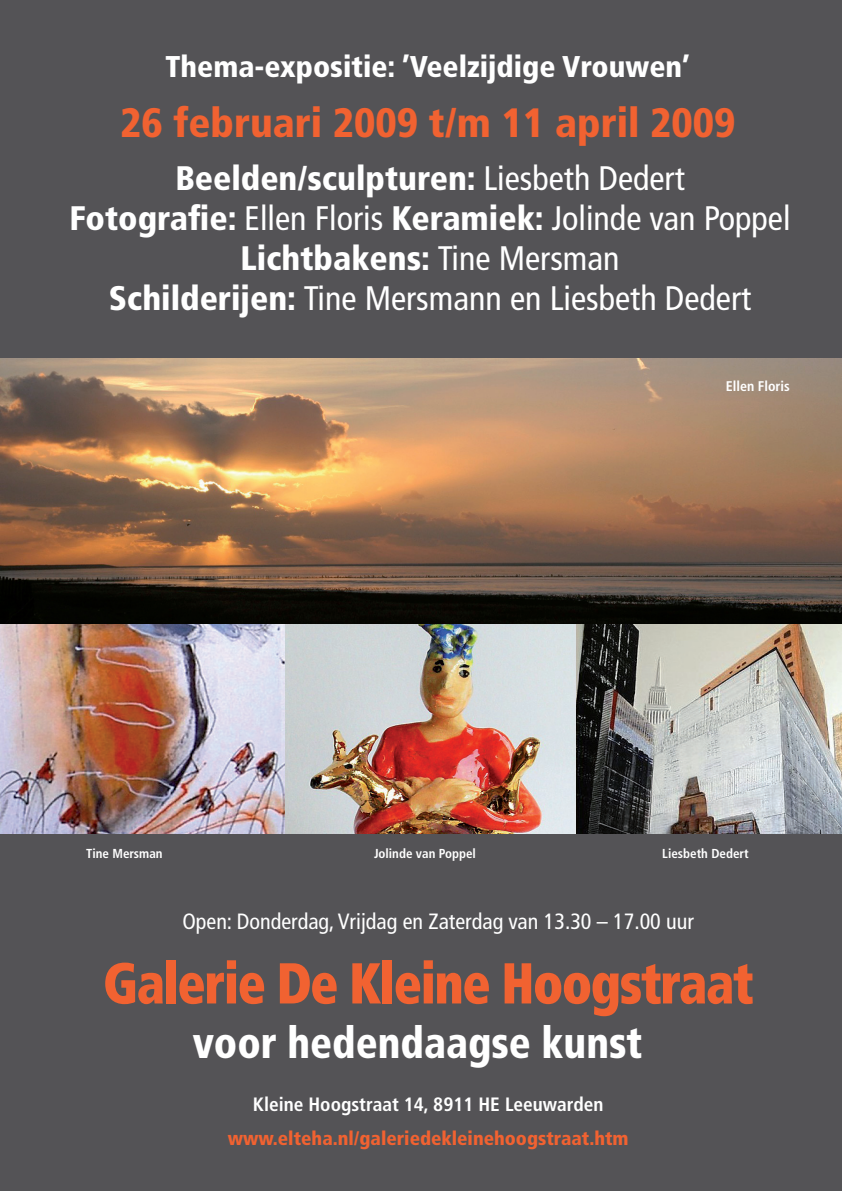
<style>
.page{position:relative;width:842px;height:1191px;background:#fff}
.page>*{position:absolute;margin:0;border:0;box-sizing:border-box;transform-origin:0 0}
.t1{font:900 condensed 57.6px "Frutiger LT Std";letter-spacing:-.025em;color:#f16231;scale:.88 1}
.t2{font:900 condensed 44px "Frutiger LT Std";color:#fff;scale:.93 1}
.t3{font:900 condensed 41px "Frutiger LT Std";color:#f16231}
.t4{font:condensed 34px/40px "Frutiger LT Std";color:#fff;text-align:center}
.t5{font:900 condensed 30px "Frutiger LT Std";color:#fff}
.t6{font:condensed 22.1px "Frutiger LT Std";color:#fff}
.t7{font:900 condensed 19.3px "Frutiger LT Std";color:#f16231}
.t8{font:700 condensed 19.3px "Frutiger LT Std";color:#fff}
.t9{font:700 condensed 14px "Frutiger LT Std";color:#fff}
.t10{font:700 condensed 13px "Frutiger LT Std";color:#fff}
.s1{font-weight:900}
</style>
<div class="page">
<div style="left:0;top:831px;width:842px;height:360px;background:#545356"></div>
<div style="left:0;top:0;width:842px;height:371px;background:#545356"></div>
<img style="left:0;top:622px;width:842px;height:211px">
<img style="left:1px;top:358px;width:841px;height:266px">
<p class="t5" style="left:166px;top:48px;width:526px">Thema-expositie: ’Veelzijdige Vrouwen’</p>
<p class="t3" style="left:120px;top:98px;width:617px">26 februari 2009 t/m 11 april 2009</p>
<p class="t4" style="left:70px;top:158px;width:722px"><span class="s1">Beelden/sculpturen:</span> Liesbeth Dedert<br><span class="s1">Fotografie:</span> Ellen Floris <span class="s1">Keramiek:</span> Jolinde van Poppel <span class="s1">Lichtbakens:</span> Tine Mersman<br><span class="s1">Schilderijen:</span> Tine Mersmann en Liesbeth Dedert</p>
<p class="t9" style="left:726px;top:378px;width:66px">Ellen Floris</p>
<p class="t10" style="left:86px;top:845px;width:78px">Tine Mersman</p>
<p class="t10" style="left:374px;top:845px;width:103px">Jolinde van Poppel</p>
<p class="t10" style="left:662px;top:845px;width:88px">Liesbeth Dedert</p>
<p class="t6" style="left:182px;top:908px;width:513px">Open: Donderdag, Vrijdag en Zaterdag van 13.30 – 17.00 uur</p>
<h1 class="t1" style="left:103px;top:948px;width:741px">Galerie De Kleine Hoogstraat</h1>
<p class="t2" style="left:193px;top:1016px;width:485px">voor hedendaagse kunst</p>
<p class="t8" style="left:253px;top:1092px;width:352px">Kleine Hoogstraat 14, 8911 HE Leeuwarden</p>
<p class="t7" style="left:228px;top:1126px;width:402px">www.elteha.nl/galeriedekleinehoogstraat.htm</p>
</div>
